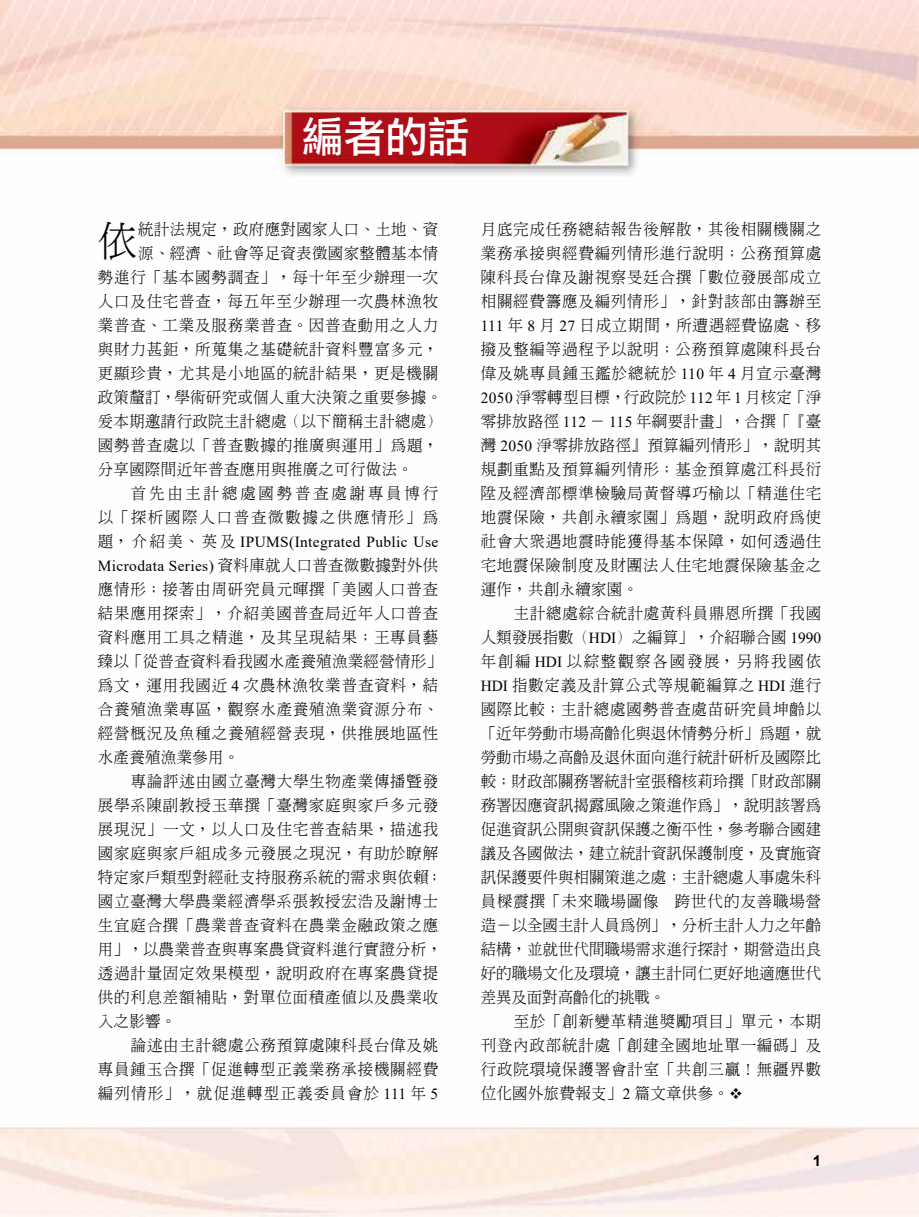
<style>
.page{position:relative;width:919px;height:1217px;background:#fff}
.page>*{position:absolute;margin:0;border:0;box-sizing:border-box;transform-origin:0 0}
.t1{font:42px "DF Li Hei Md WIN BF";color:#fff}
.t2{font:300 39.3px "Inn Ming";color:#000}
.t3{font:300 15.3px/24px "Inn Ming";letter-spacing:.06em;color:#000;text-align:justify}
.t4{font:300 15.3px "Inn Ming";letter-spacing:.025em;color:#000}
.t5{font:15.3px/24px "Times New Roman";letter-spacing:.025em;color:#000}
.t6{font:300 15.3px "Inn Ming";letter-spacing:.03em;color:#000}
.t7{font:300 15.3px "Inn Ming";letter-spacing:.115em;color:#000}
.t8{font:300 15.3px "Inn Ming";letter-spacing:.185em;color:#000}
.t9{font:700 15px "Arial";color:#000}
.s1{font-family:"Inn Ming";font-weight:300}
.s2{font-family:"Times New Roman";font-weight:400}
</style>
<div class="page">
<img style="left:0;top:0;width:918px;height:1216px">
<h1 class="t1" style="left:301px;top:115px;width:169px">編者的話</h1>
<h2 class="t2" style="left:98px;top:221px;width:41px">依</h2>
<p class="t6" style="left:138px;top:221px;width:301px">統計法規定，政府應對國家人口、土地、資</p>
<p class="t6" style="left:138px;top:245px;width:301px">源、經濟、社會等足資表徵國家整體基本情</p>
<p class="t3" style="left:98px;top:265px;width:342px">勢進行「基本國勢調查」，每十年至少辦理一次</p>
<p class="t3" style="left:98px;top:289px;width:342px">人口及住宅普查，每五年至少辦理一次農林漁牧</p>
<p class="t3" style="left:98px;top:313px;width:342px">業普查、工業及服務業普查。因普查動用之人力</p>
<p class="t3" style="left:98px;top:337px;width:342px">與財力甚鉅，所蒐集之基礎統計資料豐富多元，</p>
<p class="t3" style="left:98px;top:361px;width:342px">更顯珍貴，尤其是小地區的統計結果，更是機關</p>
<p class="t4" style="left:98px;top:389px;width:346px">政策釐訂，學術研究或個人重大決策之重要參據。</p>
<p class="t4" style="left:98px;top:413px;width:346px">爰本期邀請行政院主計總處（以下簡稱主計總處）</p>
<p class="t3" style="left:98px;top:433px;width:342px">國勢普查處以「普查數據的推廣與運用」為題，</p>
<p class="t4" style="left:98px;top:461px;width:316px">分享國際間近年普查應用與推廣之可行做法。</p>
<p class="t8" style="left:131px;top:485px;width:309px">首先由主計總處國勢普查處謝專員博行</p>
<p class="t7" style="left:98px;top:509px;width:342px">以「探析國際人口普查微數據之供應情形」為</p>
<p class="t5" style="left:98px;top:529px;width:342px"><span class="s1">題，介紹美、英及</span> IPUMS(Integrated Public Use<br>Microdata Series) <span class="s1">資料庫就人口普查微數據對外供</span></p>
<p class="t3" style="left:98px;top:577px;width:346px;text-align:left">應情形；接著由周研究員元暉撰「美國人口普查結果應用探索」，介紹美國普查局近年人口普查資料應用工具之精進，及其呈現結果；王專員藝臻以「從普查資料看我國水產養殖漁業經營情形」為文，運用我國近 <span class="s2">4</span> 次農林漁牧業普查資料，結合養殖漁業專區，觀察水產養殖漁業資源分布、經營概況及魚種之養殖經營表現，供推展地區性水產養殖漁業參用。</p>
<p class="t3" style="left:98px;top:769px;width:346px;text-align:left;text-indent:33px">專論評述由國立臺灣大學生物產業傳播暨發展學系陳副教授玉華撰「臺灣家庭與家戶多元發展現況」一文，以人口及住宅普查結果，描述我國家庭與家戶組成多元發展之現況，有助於瞭解特定家戶類型對經社支持服務系統的需求與依賴；國立臺灣大學農業經濟學系張教授宏浩及謝博士生宜庭合撰「農業普查資料在農業金融政策之應用」，以農業普查與專案農貸資料進行實證分析，透過計量固定效果模型，說明政府在專案農貸提供的利息差額補貼，對單位面積產值以及農業收入之影響。</p>
<p class="t3" style="left:98px;top:1033px;width:342px;text-indent:33px">論述由主計總處公務預算處陳科長台偉及姚專員鍾玉合撰「促進轉型正義業務承接機關經費編列情形」，就促進轉型正義委員會於 <span class="s2">111</span> 年 <span class="s2">5</span></p>
<p class="t3" style="left:480px;top:217px;width:342px">月底完成任務總結報告後解散，其後相關機關之業務承接與經費編列情形進行說明；公務預算處陳科長台偉及謝視察旻廷合撰「數位發展部成立相關經費籌應及編列情形」，針對該部由籌辦至<span class="s2">111</span> 年 <span class="s2">8</span> 月 <span class="s2">27</span> 日成立期間，所遭遇經費協處、移撥及整編等過程予以說明；公務預算處陳科長台偉及姚專員鍾玉鑑於總統於 <span class="s2">110</span> 年 <span class="s2">4</span> 月宣示臺灣<span class="s2">2050</span> 淨零轉型目標，行政院於 <span class="s2">112</span> 年 <span class="s2">1</span> 月核定「淨零排放路徑 <span class="s2">112</span> － <span class="s2">115</span> 年綱要計畫」，合撰「『臺灣 <span class="s2">2050</span> 淨零排放路徑』預算編列情形」，說明其規劃重點及預算編列情形；基金預算處江科長衍陞及經濟部標準檢驗局黃督導巧榆以「精進住宅地震保險，共創永續家園」為題，說明政府為使社會大眾遇地震時能獲得基本保障，如何透過住宅地震保險制度及財團法人住宅地震保險基金之運作，共創永續家園。</p>
<p class="t3" style="left:480px;top:601px;width:342px;text-indent:33px">主計總處綜合統計處黃科員鼎恩所撰「我國人類發展指數（<span class="s2">HDI</span>）之編算」，介紹聯合國 <span class="s2">1990</span>年創編 <span class="s2">HDI</span> 以綜整觀察各國發展，另將我國依<span class="s2">HDI</span> 指數定義及計算公式等規範編算之 <span class="s2">HDI</span> 進行國際比較；主計總處國勢普查處苗研究員坤齡以「近年勞動市場高齡化與退休情勢分析」為題，就勞動市場之高齡及退休面向進行統計研析及國際比較；財政部關務署統計室張稽核莉玲撰「財政部關務署因應資訊揭露風險之策進作為」，說明該署為促進資訊公開與資訊保護之衡平性，參考聯合國建議及各國做法，建立統計資訊保護制度，及實施資訊保護要件與相關策進之處；主計總處人事處朱科員樑震撰「未來職場圖像　跨世代的友善職場營造－以全國主計人員為例」，分析主計人力之年齡結構，並就世代間職場需求進行探討，期營造出良好的職場文化及環境，讓主計同仁更好地適應世代差異及面對高齡化的挑戰。</p>
<p class="t3" style="left:480px;top:1009px;width:342px;text-indent:33px">至於「創新變革精進獎勵項目」單元，本期刊登內政部統計處「創建全國地址單一編碼」及行政院環境保護署會計室「共創三贏！無疆界數位化國外旅費報支」<span class="s2">2</span> 篇文章供參。❖</p>
<p class="t9" style="left:812px;top:1149px;width:10px">1</p>
</div>
